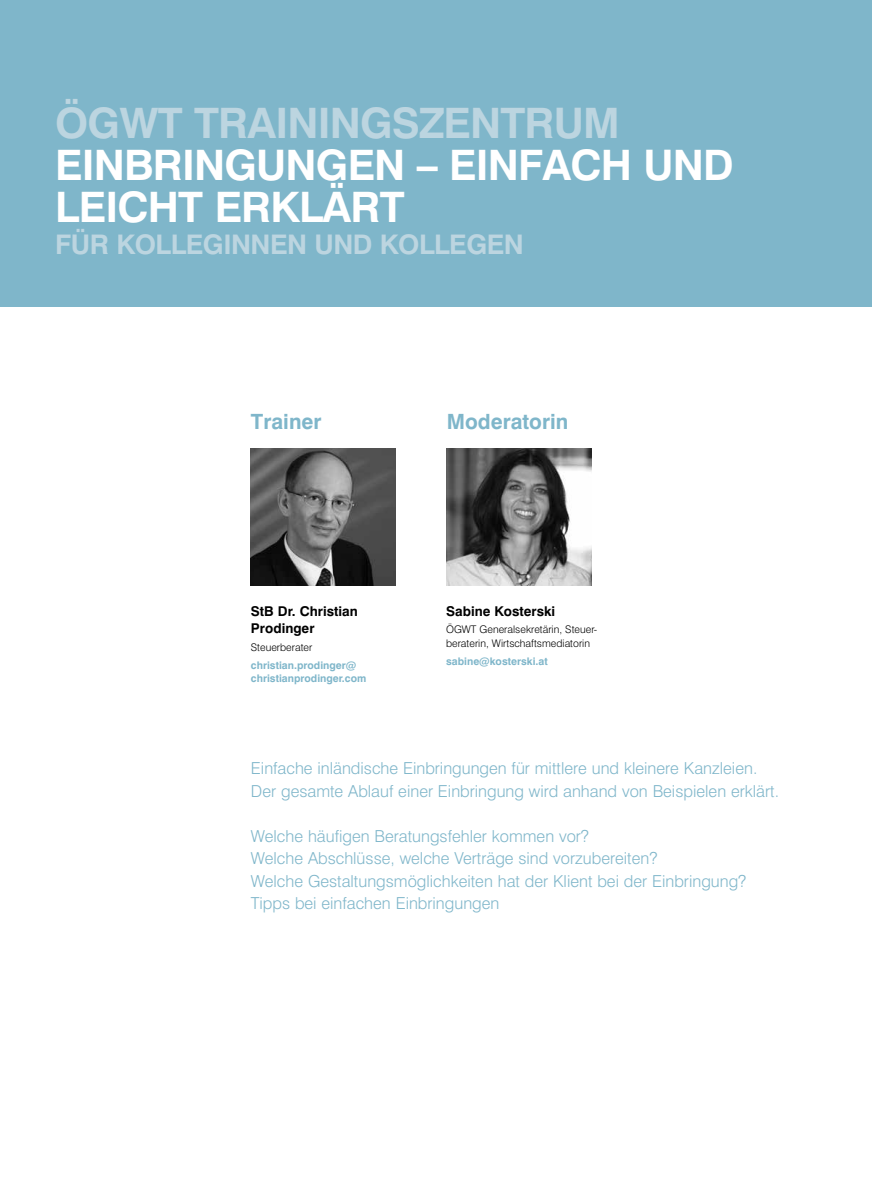
<style>
.page{position:relative;width:872px;height:1191px;background:#fff}
.page>*{position:absolute;margin:0;border:0;box-sizing:border-box;transform-origin:0 0}
.t1{font:700 42px/42px "Swiss 721 BT";letter-spacing:-.02em;color:#fff}
.t2{font:700 42px "Swiss 721 BT";letter-spacing:-.02em;color:#bcd5e0}
.t3{font:700 27px "Swiss 721 BT";letter-spacing:-.02em;color:#bcd5e0}
.t4{font:700 21px "Swiss 721 BT";color:#7fb6ca}
.t5{font:300 16.5px/22.5px "Swiss 721 BT";color:#7fb6ca}
.t6{font:700 13.5px/17.7px "Swiss 721 BT";color:#000}
.t7{font:300 10.5px/13.5px "Swiss 721 BT";color:#000}
.t8{font:700 10.5px/13.5px "Swiss 721 BT";color:#7fb6ca}
</style>
<div class="page">
<div style="left:0;top:0;width:872px;height:306px;background:#7fb6ca"></div>
<img style="left:251px;top:448px;width:144px;height:137px">
<img style="left:447px;top:448px;width:144px;height:137px">
<h1 class="t2" style="left:55px;top:97px;width:566px">ÖGWT TRAININGSZENTRUM</h1>
<h1 class="t1" style="left:55px;top:144px;width:680px">EINBRINGUNGEN – EINFACH UND<br>LEICHT ERKLÄRT</h1>
<h2 class="t3" style="left:55px;top:227px;width:470px">FÜR KOLLEGINNEN UND KOLLEGEN</h2>
<p class="t4" style="left:251px;top:409px;width:72px">Trainer</p>
<p class="t6" style="left:251px;top:602px;width:108px">StB Dr. Christian<br>Prodinger</p>
<p class="t7" style="left:251px;top:640px;width:63px">Steuerberater</p>
<p class="t8" style="left:251px;top:658px;width:117px">christian.prodinger@ christianprodinger.com</p>
<p class="t4" style="left:447px;top:409px;width:123px">Moderatorin</p>
<p class="t6" style="left:446px;top:602px;width:111px">Sabine Kosterski</p>
<p class="t7" style="left:446px;top:623px;width:153px">ÖGWT Generalsekretärin, Steuer&shy;beraterin, Wirtschaftsmediatorin</p>
<p class="t8" style="left:446px;top:654px;width:103px">sabine@kosterski.at</p>
<p class="t5" style="left:251px;top:756px;width:529px">Einfache inländische Einbringungen für mittlere und kleinere Kanzleien.<br>Der gesamte Ablauf einer Einbringung wird anhand von Beispielen erklärt.</p>
<p class="t5" style="left:251px;top:824px;width:497px">Welche häufigen Beratungsfehler kommen vor?<br>Welche Abschlüsse, welche Verträge sind vorzubereiten?<br>Welche Gestaltungsmöglichkeiten hat der Klient bei der Einbringung?<br>Tipps bei einfachen Einbringungen</p>
</div>
